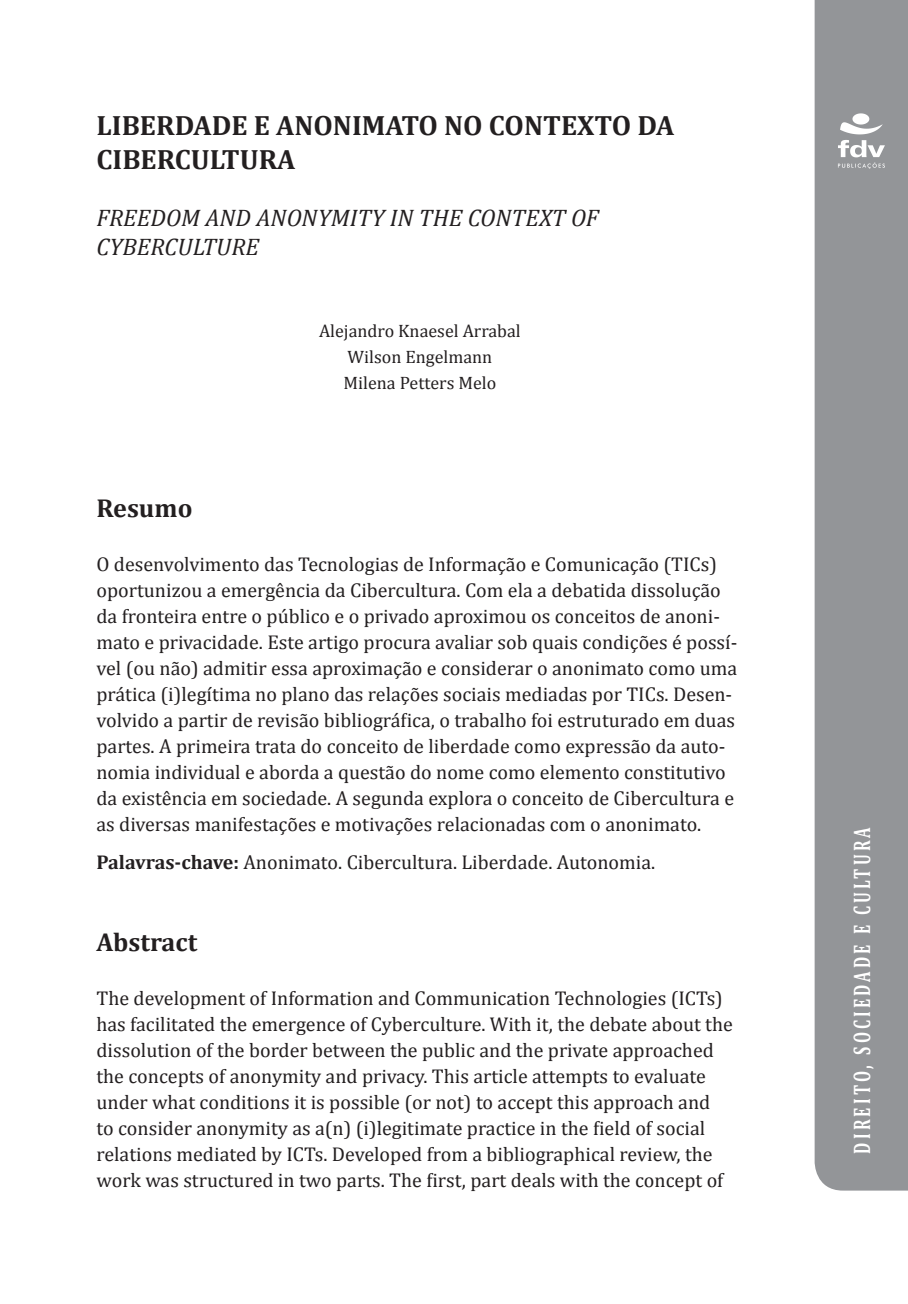
<style>
.page{position:relative;width:908px;height:1304px;background:#fff}
.page>*{position:absolute;margin:0;border:0;box-sizing:border-box;transform-origin:0 0}
.t1{font:700 28px "Cambria";color:#231f20}
.t2{font:700 26px "Cambria";color:#231f20}
.t3{font:italic 24px/28.8px "Cambria";color:#231f20}
.t4{font:700 24px "Cambria";letter-spacing:.2em;color:#fff;scale:.67 1}
.t5{font:20px/26px "Cambria";color:#231f20}
.t6{font:18px/26px "Cambria";color:#231f20;text-align:center}
.s1{font-weight:700}
</style>
<div class="page">
<div style="left:814px;top:0;width:93px;height:1191px;background:#939598"></div>
<svg style="left:837px;top:113px;width:47px;height:56px"></svg>
<h1 class="t1" style="left:96px;top:106px;width:307px">LIBERDADE E ANONIMATO</h1>
<h1 class="t1" style="left:444px;top:106px;width:231px">NO CONTEXTO DA</h1>
<h1 class="t1" style="left:96px;top:139px;width:63px">CIBERCULTURA</h1>
<p class="t3" style="left:96px;top:202px;width:503px">FREEDOM AND ANONYMITY IN THE CONTEXT OF<br>CYBERCULTURE</p>
<h2 class="t2" style="left:96px;top:490px;width:97px">Resumo</h2>
<p class="t6" style="left:319px;top:318px;width:203px">Alejandro Knaesel Arrabal<br>Wilson Engelmann<br>Milena Petters Melo</p>
<p class="t5" style="left:96px;top:551px;width:642px">O desenvolvimento das Tecnologias de Informação e Comunicação (TICs) oportunizou a emergência da Cibercultura. Com ela a debatida dissolução da fronteira entre o público e o privado aproximou os conceitos de anoni&shy;mato e privacidade. Este artigo procura avaliar sob quais condições é possí&shy;vel (ou não) admitir essa aproximação e considerar o anonimato como uma prática (i)legítima no plano das relações sociais mediadas por TICs. Desen&shy;volvido a partir de revisão bibliográfica, o trabalho foi estruturado em duas partes. A primeira trata do conceito de liberdade como expressão da auto&shy;nomia individual e aborda a questão do nome como elemento constitutivo da existência em sociedade. A segunda explora o conceito de Cibercultura e as diversas manifestações e motivações relacionadas com o anonimato.</p>
<p class="t5" style="left:96px;top:849px;width:560px"><span class="s1">Palavras-chave:</span> Anonimato. Cibercultura. Liberdade. Autonomia.</p>
<h2 class="t2" style="left:96px;top:924px;width:103px">Abstract</h2>
<p class="t5" style="left:96px;top:985px;width:637px">The development of Information and Communication Technologies (ICTs) has facilitated the emergence of Cyberculture. With it, the debate about the dissolution of the border between the public and the private approached the concepts of anonymity and privacy. This article attempts to evaluate under what conditions it is possible (or not) to accept this approach and<br>to consider anonymity as a(n) (i)legitimate practice in the field of social relations mediated by ICTs. Developed from a bibliographical review, the work was structured in two parts. The first, part deals with the concept of</p>
<p class="t4" style="left:844px;top:1154px;width:489px;rotate:-90deg">Direito, Sociedade e Cultura</p>
</div>
